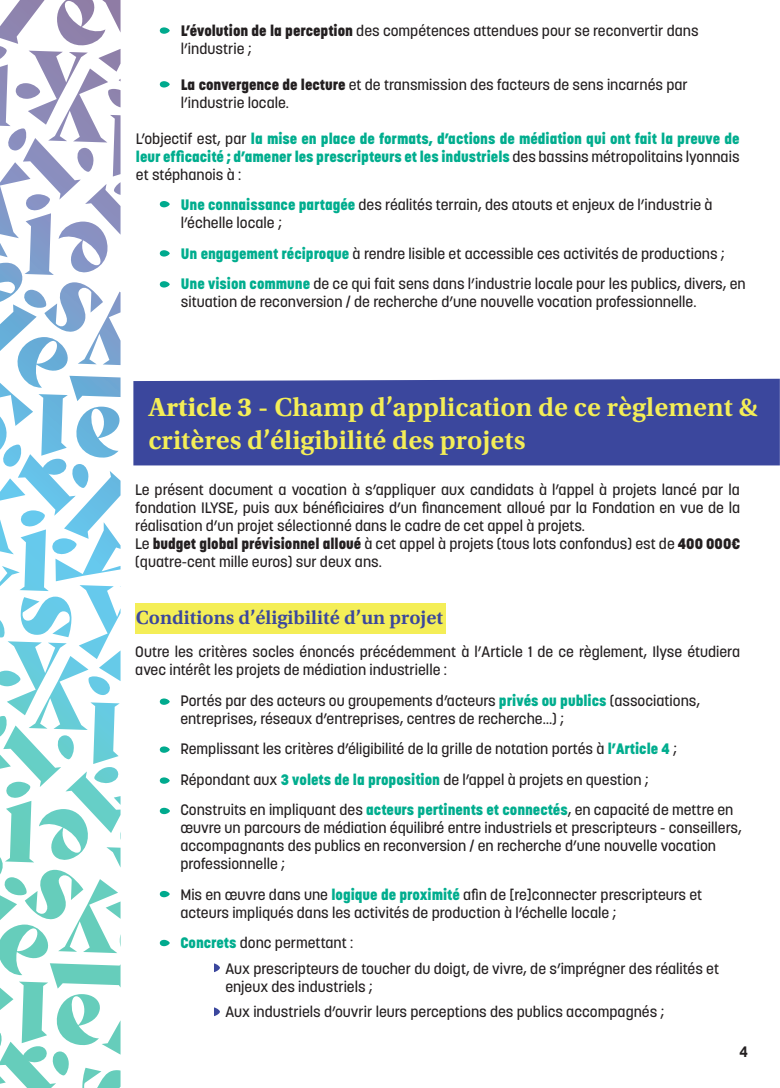
<style>
.page{position:relative;width:780px;height:1088px;background:#fff}
.page>*{position:absolute;margin:0;border:0;box-sizing:border-box;transform-origin:0 0}
.t1{font:27.5px/33px "Utopia Std Semibold Capt";color:#f4ee57}
.t2{font:20px "Utopia Std Semibold Capt";color:#3b479d}
.t3{font:500 15px/18px "Korolev";color:#231f20}
.t4{font:800 15px/18px "Korolev";color:#00ad8e;text-align:justify}
.t5{font:700 15px "Korolev";color:#231f20}
.s1{font-weight:800}
.s2{font-weight:500;color:#231f20}
.s3{font-weight:800;color:#00ad8e}
.s4{font-family:"Utopia Std Bold Capt"}
</style>
<div class="page">
<svg style="left:0;top:0;width:121px;height:1088px"></svg>
<svg style="left:160px;top:201px;width:10px;height:6px"></svg>
<svg style="left:160px;top:250px;width:10px;height:7px"></svg>
<svg style="left:160px;top:281px;width:10px;height:7px"></svg>
<div style="left:133px;top:379px;width:646px;height:86px;background:#3b479d"></div>
<div style="left:135px;top:603px;width:310px;height:30px;background:#f4ee57"></div>
<svg style="left:160px;top:698px;width:10px;height:7px"></svg>
<svg style="left:160px;top:746px;width:10px;height:7px"></svg>
<svg style="left:160px;top:777px;width:10px;height:7px"></svg>
<svg style="left:160px;top:891px;width:10px;height:6px"></svg>
<svg style="left:160px;top:808px;width:10px;height:6px"></svg>
<svg style="left:160px;top:940px;width:10px;height:6px"></svg>
<svg style="left:214px;top:963px;width:6px;height:9px"></svg>
<svg style="left:214px;top:1007px;width:6px;height:9px"></svg>
<svg style="left:160px;top:81px;width:10px;height:7px"></svg>
<svg style="left:160px;top:27px;width:10px;height:7px"></svg>
<p class="t3" style="left:181px;top:21px;width:519px"><span class="s1">L’évolution de la perception</span> des compétences attendues pour se reconvertir dans l’industrie ;</p>
<p class="t3" style="left:181px;top:75px;width:508px"><span class="s1">La convergence de lecture</span> et de transmission des facteurs de sens incarnés par l’industrie locale.</p>
<p class="t4" style="left:136px;top:129px;width:605px"><span class="s2">L’objectif est, par</span> la mise en place de formats, d’actions de médiation qui ont fait la preuve de leur efficacité ; d’amener les prescripteurs et les industriels <span class="s2">des bassins métropolitains lyonnais et stéphanois à :</span></p>
<p class="t3" style="left:181px;top:196px;width:533px"><span class="s3">Une connaissance partagée</span> des réalités terrain, des atouts et enjeux de l’industrie à l’échelle locale ;</p>
<p class="t3" style="left:181px;top:238px;width:566px;line-height:30.5px"><span class="s3">Un engagement réciproque</span> à rendre lisible et accessible ces activités de productions ;<br><span class="s3">Une vision commune</span> de ce qui fait sens dans l’industrie locale pour les publics, divers, en</p>
<p class="t3" style="left:181px;top:293px;width:517px">situation de reconversion / de recherche d’une nouvelle vocation professionnelle.</p>
<h1 class="t1" style="left:148px;top:391px;width:611px"><span class="s4">Article 3</span> - Champ d’application de ce règlement &amp; critères d’éligibilité des projets</h1>
<p class="t3" style="left:135px;top:481px;width:606px">Le présent document a vocation à s’appliquer aux candidats à l’appel à projets lancé par la fondation ILYSE, puis aux bénéficiaires d’un financement alloué par la Fondation en vue de la réalisation d’un projet sélectionné dans le cadre de cet appel à projets.<br>Le <span class="s1">budget global prévisionnel alloué</span> à cet appel à projets (tous lots confondus) est de <span class="s1">400 000€ </span>(quatre-cent mille euros) sur deux ans.</p>
<h2 class="t2" style="left:136px;top:606px;width:309px">Conditions d’éligibilité d’un projet</h2>
<p class="t3" style="left:135px;top:643px;width:606px">Outre les critères socles énoncés précédemment à l’Article 1 de ce règlement, Ilyse étudiera avec intérêt les projets de médiation industrielle :</p>
<p class="t3" style="left:180px;top:691px;width:521px">Portés par des acteurs ou groupements d’acteurs <span class="s3">privés ou publics</span> (associations, entreprises, réseaux d’entreprises, centres de recherche…) ;</p>
<p class="t3" style="left:180px;top:734px;width:554px;line-height:30.5px">Remplissant les critères d’éligibilité de la grille de notation portés à <span class="s3">l’Article 4</span> ;<br>Répondant aux <span class="s3">3 volets de la proposition</span> de l’appel à projets en question ;<br>Construits en impliquant des <span class="s3">acteurs pertinents et connectés</span>, en capacité de mettre en</p>
<p class="t3" style="left:180px;top:819px;width:563px">œuvre un parcours de médiation équilibré entre industriels et prescripteurs - conseillers, accompagnants des publics en reconversion / en recherche d’une nouvelle vocation professionnelle ;</p>
<p class="t3" style="left:180px;top:885px;width:523px">Mis en œuvre dans une <span class="s3">logique de proximité</span> afin de [re]connecter prescripteurs et acteurs impliqués dans les activités de production à l’échelle locale ;</p>
<p class="t3" style="left:225px;top:930px;width:495px;line-height:25.5px;text-indent:-45px"><span class="s3">Concrets</span> donc permettant :<br>Aux prescripteurs de toucher du doigt, de vivre, de s’imprégner des réalités et</p>
<p class="t3" style="left:225px;top:974px;width:440px;line-height:25.5px">enjeux des industriels ;<br>Aux industriels d’ouvrir leurs perceptions des publics accompagnés ;</p>
<p class="t5" style="left:739px;top:1042px;width:10px">4</p>
</div>
